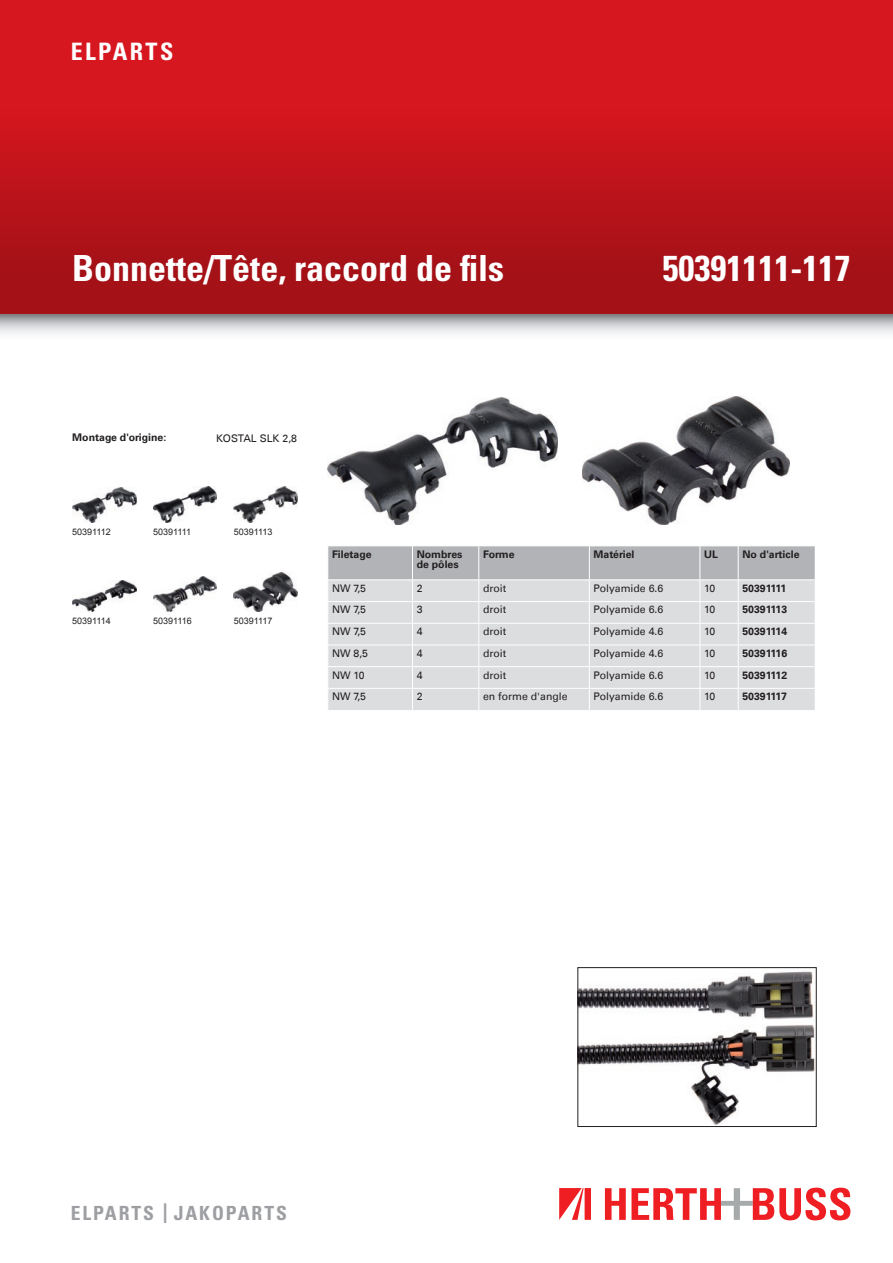
<style>
.page{position:relative;width:893px;height:1263px;background:#fff}
.page>*{position:absolute;margin:0;border:0;box-sizing:border-box;transform-origin:0 0}
.t1{font:700 condensed 36px "Univers";color:#fff}
.t2{font:700 condensed 24px "Univers";letter-spacing:.1em;color:#fff}
.t3{font:700 condensed 19.5px "Univers";letter-spacing:.1em;color:#9d9fa2}
.t4{font:10.5px "Univers Com 55 Roman";color:#231f20}
.t5{font:700 10.5px/10.5px "Univers Com 65";color:#231f20}
.t6{font:9px "Arial";color:#231f20}
.s1{font-size:27.3px}
</style>
<div class="page">
<div style="left:0;top:0;width:893px;height:315px;background:linear-gradient(to bottom,#e41821,#a11017)"></div>
<svg style="left:0;top:315px;width:893px;height:19px"></svg>
<svg style="left:605px;top:1187px;width:245px;height:33px"></svg>
<svg style="left:559px;top:1188px;width:32px;height:32px"></svg>
<img style="left:72px;top:487px;width:64px;height:35px">
<img style="left:72px;top:580px;width:64px;height:32px">
<img style="left:153px;top:487px;width:64px;height:35px">
<img style="left:153px;top:577px;width:64px;height:35px">
<img style="left:234px;top:486px;width:64px;height:36px">
<svg style="left:328px;top:546px;width:487px;height:164px;background:#d5d6d8"></svg>
<img style="left:327px;top:398px;width:230px;height:126px">
<img style="left:234px;top:572px;width:64px;height:40px">
<img style="left:583px;top:397px;width:207px;height:127px">
<img style="left:580px;top:971px;width:234px;height:154px">
<div style="left:578px;top:967px;width:238px;height:160px;border:1px solid #231f20"></div>
<h2 class="t2" style="left:71px;top:37px;width:104px">ELPARTS</h2>
<h1 class="t1" style="left:72px;top:246px;width:433px">Bonnette/Tête, raccord de fils</h1>
<h1 class="t1" style="left:663px;top:246px;width:189px">50391111-117</h1>
<p class="t5" style="left:72px;top:432px;width:96px">Montage d'origine:</p>
<p class="t4" style="left:216px;top:432px;width:83px">KOSTAL SLK 2,8</p>
<p class="t6" style="left:72px;top:526px;width:40px">50391112</p>
<p class="t6" style="left:72px;top:615px;width:40px">50391114</p>
<p class="t6" style="left:153px;top:526px;width:40px">50391111</p>
<p class="t6" style="left:153px;top:615px;width:40px">50391116</p>
<p class="t6" style="left:234px;top:526px;width:40px">50391113</p>
<p class="t6" style="left:234px;top:615px;width:40px">50391117</p>
<p class="t5" style="left:332px;top:549px;width:41px">Filetage</p>
<p class="t5" style="left:417px;top:549px;width:47px">Nombres de pôles</p>
<p class="t5" style="left:483px;top:549px;width:33px">Forme</p>
<p class="t5" style="left:594px;top:549px;width:42px">Matériel</p>
<p class="t5" style="left:704px;top:549px;width:15px">UL</p>
<p class="t5" style="left:742px;top:549px;width:59px">No d'article</p>
<p class="t4" style="left:332px;top:582px;width:36px">NW 7,5</p>
<p class="t4" style="left:417px;top:582px;width:7px">2</p>
<p class="t4" style="left:483px;top:582px;width:25px">droit</p>
<p class="t4" style="left:594px;top:582px;width:71px">Polyamide 6.6</p>
<p class="t4" style="left:704px;top:582px;width:13px">10</p>
<p class="t5" style="left:742px;top:583px;width:45px">50391111</p>
<p class="t4" style="left:332px;top:603px;width:36px">NW 7,5</p>
<p class="t4" style="left:417px;top:603px;width:7px">3</p>
<p class="t4" style="left:483px;top:603px;width:25px">droit</p>
<p class="t4" style="left:594px;top:603px;width:71px">Polyamide 6.6</p>
<p class="t4" style="left:704px;top:603px;width:13px">10</p>
<p class="t5" style="left:742px;top:604px;width:46px">50391113</p>
<p class="t4" style="left:332px;top:625px;width:36px">NW 7,5</p>
<p class="t4" style="left:417px;top:625px;width:7px">4</p>
<p class="t4" style="left:483px;top:625px;width:25px">droit</p>
<p class="t4" style="left:594px;top:625px;width:71px">Polyamide 4.6</p>
<p class="t4" style="left:704px;top:625px;width:13px">10</p>
<p class="t5" style="left:742px;top:626px;width:46px">50391114</p>
<p class="t4" style="left:332px;top:647px;width:38px">NW 8,5</p>
<p class="t4" style="left:417px;top:647px;width:7px">4</p>
<p class="t4" style="left:483px;top:647px;width:25px">droit</p>
<p class="t4" style="left:594px;top:647px;width:71px">Polyamide 4.6</p>
<p class="t4" style="left:704px;top:647px;width:13px">10</p>
<p class="t5" style="left:742px;top:648px;width:46px">50391116</p>
<p class="t4" style="left:332px;top:668px;width:34px">NW 10</p>
<p class="t4" style="left:417px;top:668px;width:7px">4</p>
<p class="t4" style="left:483px;top:668px;width:25px">droit</p>
<p class="t4" style="left:594px;top:668px;width:71px">Polyamide 6.6</p>
<p class="t4" style="left:704px;top:668px;width:13px">10</p>
<p class="t5" style="left:742px;top:669px;width:46px">50391112</p>
<p class="t4" style="left:332px;top:690px;width:36px">NW 7,5</p>
<p class="t4" style="left:417px;top:690px;width:7px">2</p>
<p class="t4" style="left:483px;top:690px;width:86px">en forme d'angle</p>
<p class="t4" style="left:594px;top:690px;width:71px">Polyamide 6.6</p>
<p class="t4" style="left:704px;top:690px;width:13px">10</p>
<p class="t5" style="left:742px;top:691px;width:46px">50391117</p>
<h3 class="t3" style="left:71px;top:1201px;width:218px">ELPARTS <span class="s1">|</span> JAKOPARTS</h3>
</div>
